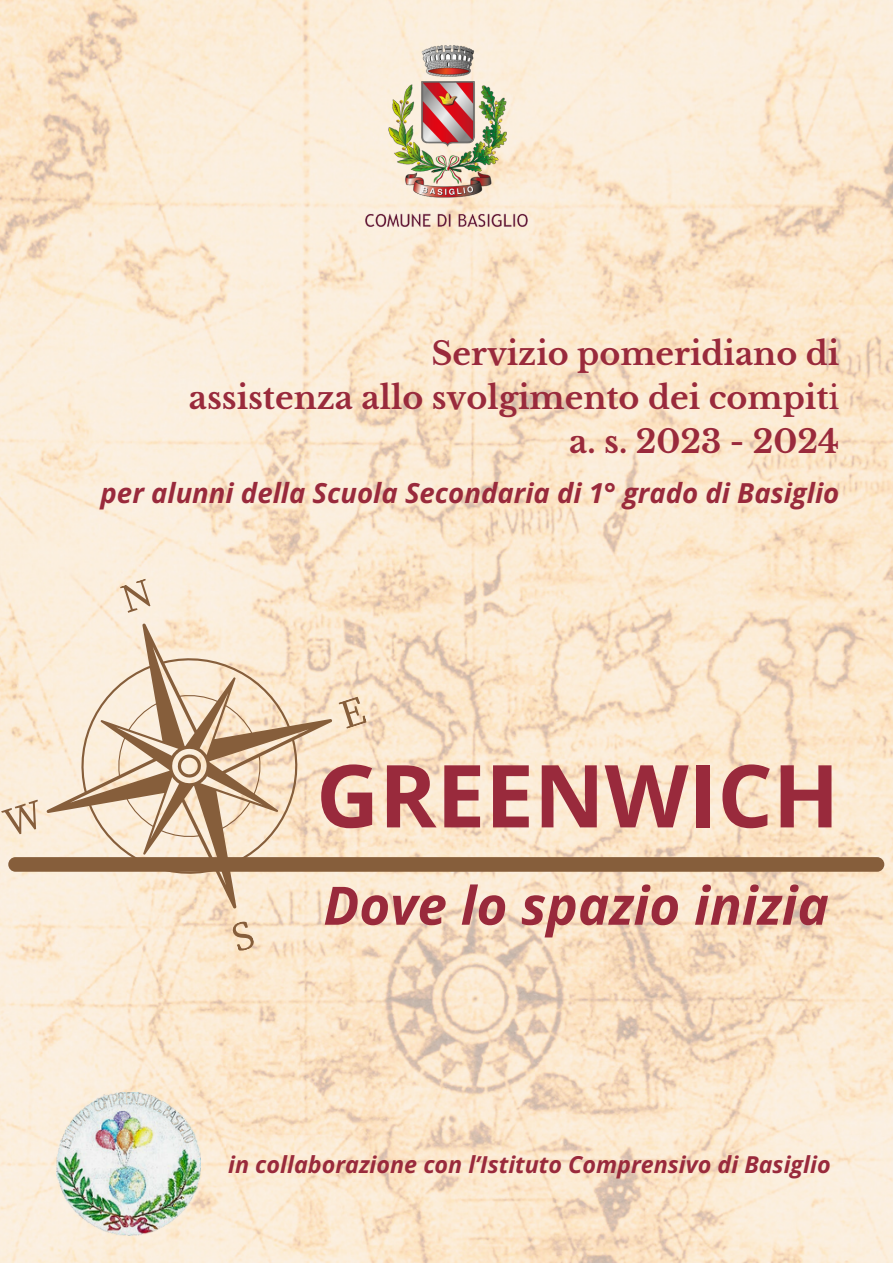
<style>
.page{position:relative;width:893px;height:1264px;background:#fff}
.page>*{position:absolute;margin:0;border:0;box-sizing:border-box;transform-origin:0 0}
.t1{font:700 86.85px "Open Sans";color:#992a3c}
.t2{font:italic 700 52.95px "Open Sans";color:#992a3c}
.t3{font:700 31.8px "Libre Baskerville";color:#992a3c}
.t4{font:italic 700 27.6px "Open Sans";color:#992a3c}
.t5{font:italic 700 23.25px "Open Sans";color:#992a3c}
.s1{font-weight:400}
</style>
<div class="page">
<img style="left:0;top:0;width:892px;height:1262px">
<svg style="left:1px;top:578px;width:377px;height:376px;background:#efdbc4"></svg>
<svg style="left:175px;top:751px;width:29px;height:29px"></svg>
<div style="left:8px;top:857px;width:876px;height:14px;background:#865e3b;border-radius:7px"></div>
<img style="left:56px;top:1092px;width:144px;height:143px">
<img style="left:364px;top:44px;width:164px;height:184px">
<p class="t3" style="left:431px;top:334px;width:409px">Servizio pomeridiano di</p>
<p class="t3" style="left:189px;top:378px;width:652px">assistenza allo svolgimento dei compit<span class="s1">i</span></p>
<p class="t3" style="left:569px;top:422px;width:271px">a. s. 2023 - 2024</p>
<p class="t4" style="left:101px;top:474px;width:740px">per alunni della Scuola Secondaria di 1° grado di Basiglio</p>
<p class="t1" style="left:316px;top:734px;width:524px">GREENWICH</p>
<p class="t2" style="left:323px;top:868px;width:507px">Dove lo spazio inizia</p>
<p class="t5" style="left:228px;top:1148px;width:604px">in collaborazione con l’Istituto Comprensivo di Basiglio</p>
</div>
